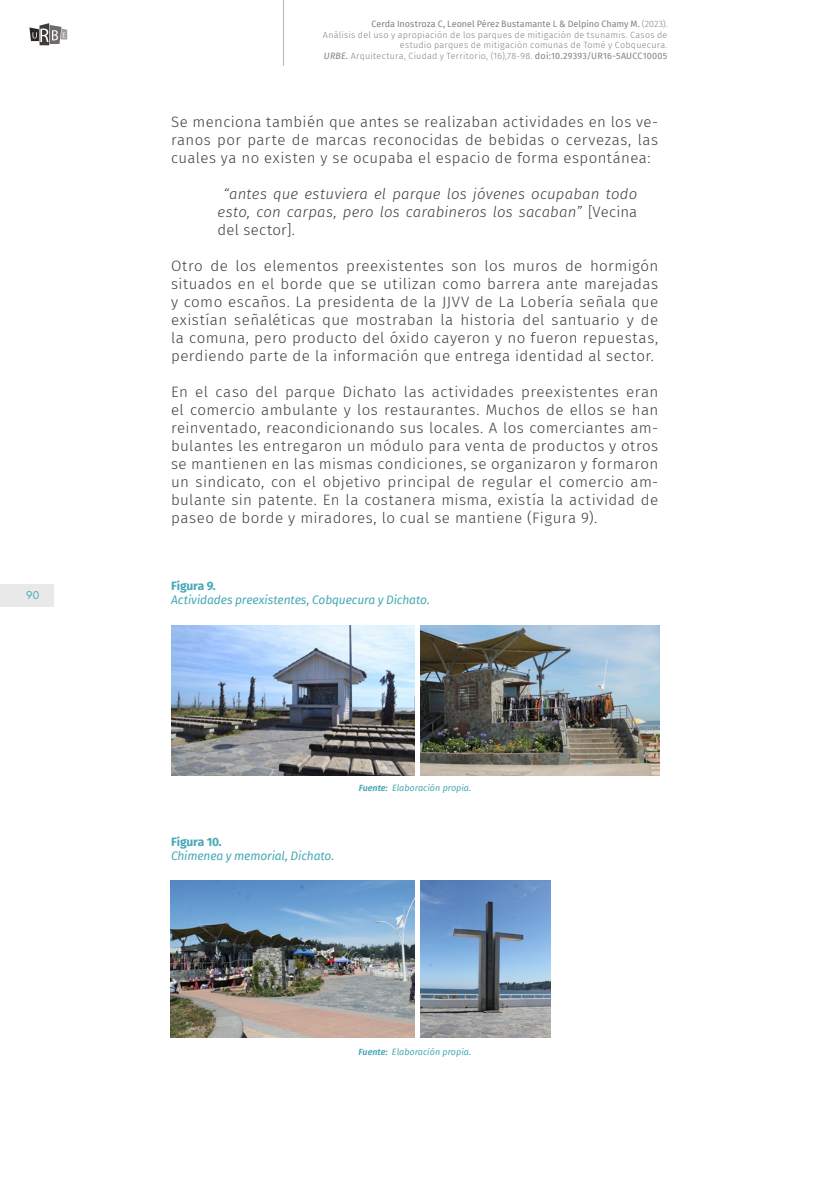
<style>
.page{position:relative;width:830px;height:1191px;background:#fff}
.page>*{position:absolute;margin:0;border:0;box-sizing:border-box;transform-origin:0 0}
.t1{font:300 15px/18px "Fira Sans";letter-spacing:.025em;color:#3e3e3f;text-align:justify}
.t2{font:italic 300 15px/18px "Fira Sans";letter-spacing:.01em;color:#3e3c3c;text-align:justify}
.t3{font:italic 12px "Fira Sans";letter-spacing:-.01em;color:#47a9b4}
.t4{font:700 12px "Fira Sans";letter-spacing:-.01em;color:#47a9b4}
.t5{font:10.5px "Futura Std";color:#47a9b4}
.t6{font:300 9px/10.8px "Fira Sans";letter-spacing:.025em;color:#808285;text-align:right}
.t7{font:9px "Fira Sans";color:#808285}
.pie_de_foto{font:italic 9px "Fira Sans";color:#47a9b4}
.s1{font-weight:300}
.s2{font-weight:400;font-style:italic}
.s3{font-weight:400}
.s4{font-style:normal}
.s5{font-weight:600}
</style>
<div class="page">
<div style="left:0;top:584px;width:53px;height:22px;background:#e9e9e9"></div>
<img style="left:171px;top:625px;width:243px;height:150px">
<img style="left:420px;top:625px;width:239px;height:150px">
<img style="left:171px;top:880px;width:243px;height:157px">
<img style="left:420px;top:880px;width:129px;height:158px">
<hr style="left:283px;top:0;width:1px;height:66px;background:#bcbdc0">
<svg style="left:29px;top:23px;width:38px;height:22px"></svg>
<p class="t5" style="left:26px;top:588px;width:14px">90</p>
<p class="t7" style="left:371px;top:17px;width:297px">Cerda Inostroza C, Leonel Pérez Bustamante L &amp; Delpino Chamy M. <span class="s1">(2023).</span></p>
<p class="t6" style="left:323px;top:29px;width:346px">Análisis del uso y apropiación de los parques de mitigación de tsunamis. Casos de estudio parques de mitigación comunas de Tomé y Cobquecura.</p>
<p class="t6" style="left:324px;top:51px;width:345px"><span class="s2">URBE.</span> Arquitectura, Ciudad y Territorio, (16),78-98. <span class="s3">doi:10.29393/UR16-5AUCC10005</span></p>
<p class="t1" style="left:171px;top:112px;width:488px">Se menciona también que antes se realizaban actividades en los ve&shy;ranos por parte de marcas reconocidas de bebidas o cervezas, las cuales ya no existen y se ocupaba el espacio de forma espontánea:</p>
<p class="t2" style="left:217px;top:184px;width:421px;text-indent:6px">“antes que estuviera el parque los jóvenes ocupaban todo esto, con carpas, pero los carabineros los sacaban” <span class="s4">[Vecina del sector].</span></p>
<p class="t1" style="left:171px;top:256px;width:488px">Otro de los elementos preexistentes son los muros de hormigón situados en el borde que se utilizan como barrera ante marejadas y como escaños. La presidenta de la JJVV de La Lobería señala que existían señaléticas que mostraban la historia del santuario y de la comuna, pero producto del óxido cayeron y no fueron repuestas, perdiendo parte de la información que entrega identidad al sector.</p>
<p class="t1" style="left:171px;top:382px;width:488px">En el caso del parque Dichato las actividades preexistentes eran el comercio ambulante y los restaurantes. Muchos de ellos se han reinventado, reacondicionando sus locales. A los comerciantes am&shy;bulantes les entregaron un módulo para venta de productos y otros se mantienen en las mismas condiciones, se organizaron y formaron un sindicato, con el objetivo principal de regular el comercio am&shy;bulante sin patente. En la costanera misma, existía la actividad de paseo de borde y miradores, lo cual se mantiene (Figura 9).</p>
<p class="t4" style="left:171px;top:575px;width:46px">Figura 9.</p>
<p class="t3" style="left:171px;top:591px;width:260px">Actividades preexistentes, Cobquecura y Dichato.</p>
<p class="t4" style="left:171px;top:831px;width:52px">Figura 10.</p>
<p class="t3" style="left:171px;top:847px;width:165px">Chimenea y memorial, Dichato.</p>
<p class="pie_de_foto" style="left:358px;top:781px;width:114px"><span class="s5">Fuente:</span> Elaboración propia.</p>
<p class="pie_de_foto" style="left:358px;top:1045px;width:114px"><span class="s5">Fuente:</span> Elaboración propia.</p>
</div>
